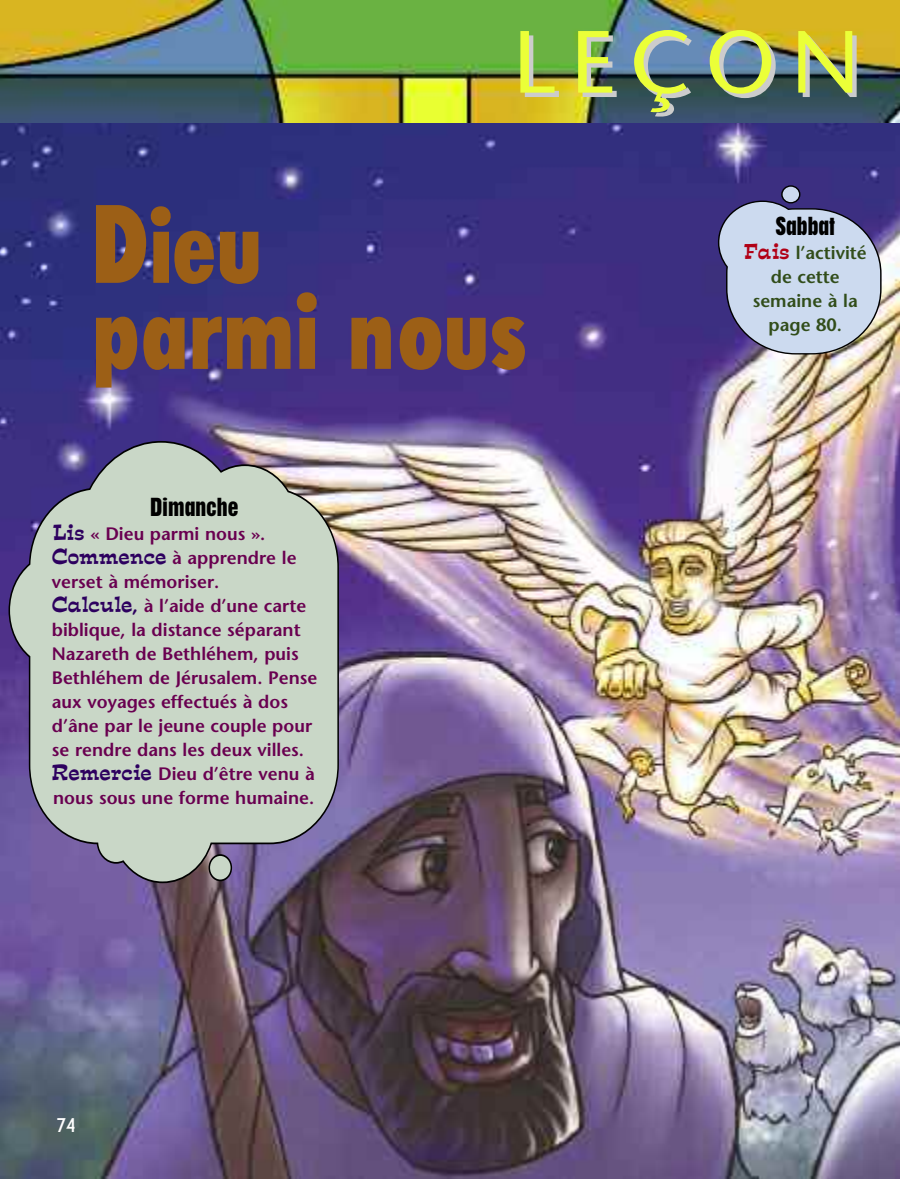
<style>
.page{position:relative;width:900px;height:1179px;background:#fff}
.page>*{position:absolute;margin:0;border:0;box-sizing:border-box;transform-origin:0 0}
.t1{font:112px/86px "Phelan Bold Cond";letter-spacing:.025em;color:#9c5f16}
.t2{font:88px "Stone Sans";letter-spacing:.175em;color:#ebff38}
.t3{font:700 condensed 24px "Placard";color:#000}
.t4{font:700 20px "New Garden";color:#fff}
.t5{font:600 18px/24px "Stone Sans";color:#690050}
.t6{font:600 18px/24px "Stone Sans";color:#314d1a;text-align:center}
.s1{color:#ccc}
.s2{font-family:"Estro Font";font-weight:400;font-size:20px;color:#2d005f}
.s3{font-weight:700;color:#2d005f}
.s4{font-family:"Estro Font";font-weight:400;font-size:20px;color:#b10016}
</style>
<div class="page">
<img style="left:0;top:122px;width:900px;height:1057px">
<img style="left:0;top:0;width:900px;height:122px">
<svg style="left:717px;top:200px;width:165px;height:155px;background:#afb7d4"></svg>
<div style="left:782px;top:186px;width:18px;height:17px;background:#ccdaef;border-radius:50%"></div>
<div style="left:781px;top:185px;width:19px;height:18px;border:1px solid #000;border-radius:50%"></div>
<svg style="left:8px;top:440px;width:332px;height:444px;background:#b4bbbb"></svg>
<div style="left:209px;top:855px;width:22px;height:25px;background:#c9d7c7;border-radius:50%"></div>
<div style="left:208px;top:854px;width:24px;height:27px;border:2px solid #000;border-radius:50%"></div>
<h2 class="t2" style="left:513px;top:28px;width:353px">LEÇ<span class="s1">ON</span></h2>
<h1 class="t1" style="left:96px;top:201px;width:436px">Dieu<br>parmi nous</h1>
<h3 class="t3" style="left:150px;top:498px;width:90px">Dimanche</h3>
<p class="t5" style="left:52px;top:524px;width:267px"><span class="s2">Lis</span> « Dieu parmi nous ».<br><span class="s2">Commence</span> à apprendre le verset à mémoriser.<br><span class="s2">Calcule</span><span class="s3">,</span> à l’aide d’une carte biblique, la distance séparant<br>Nazareth de Bethléhem, puis<br>Bethléhem de Jérusalem. Pense aux voyages effectués à dos d’âne par le jeune couple pour se rendre dans les deux villes.<br><span class="s2">Remercie</span> Dieu d’être venu à nous sous une forme humaine.</p>
<p class="t4" style="left:57px;top:1114px;width:20px">74</p>
<h3 class="t3" style="left:775px;top:217px;width:61px">Sabbat</h3>
<p class="t6" style="left:744px;top:243px;width:124px"><span class="s4">Fais</span> l’activité de cette semaine à la page 80.</p>
</div>
